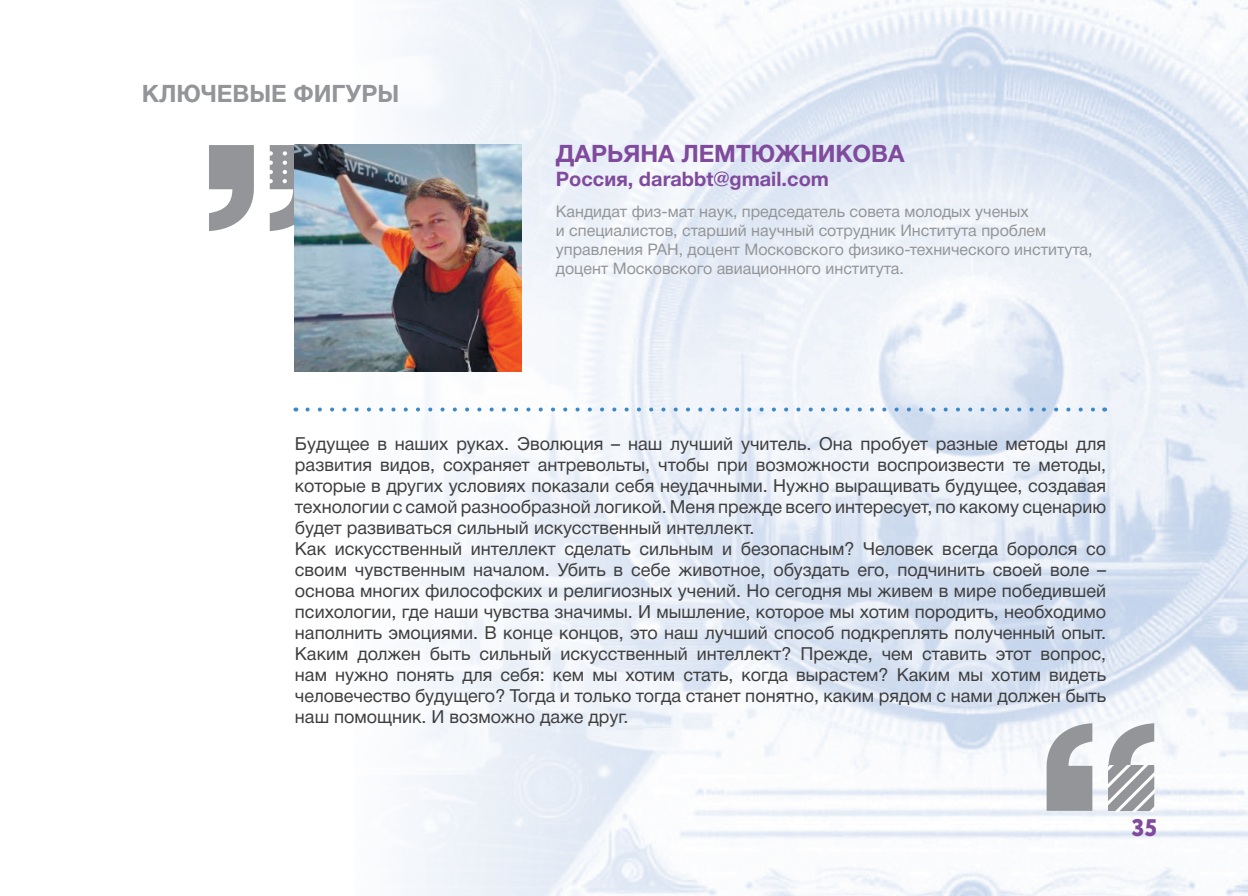
<style>
.page{position:relative;width:1248px;height:896px;background:#fff}
.page>*{position:absolute;margin:0;border:0;box-sizing:border-box;transform-origin:0 0}
.t1{font:700 24px "Helvetica Neue Cyr";color:#804a9d}
.t2{font:700 24px "Helvetica Neue Cyr";color:#939598}
.t3{font:800 24px "Circe";color:#804a9d}
.t4{font:700 20px "Helvetica Neue Cyr";color:#804a9d}
.t5{font:18px/21px "Helvetica Neue Cyr";color:#3e3e3f;text-align:justify}
.t6{font:16px/19.2px "Helvetica Neue Cyr";color:#939598}
</style>
<div class="page">
<img style="left:354px;top:0;width:893px;height:896px">
<svg style="left:209px;top:145px;width:45px;height:86px"></svg>
<svg style="left:270px;top:145px;width:25px;height:86px"></svg>
<svg style="left:1046px;top:723px;width:46px;height:88px"></svg>
<svg style="left:1108px;top:723px;width:46px;height:88px"></svg>
<svg style="left:307px;top:407px;width:790px;height:4px"></svg>
<img style="left:295px;top:145px;width:227px;height:227px">
<p class="t2" style="left:142px;top:80px;width:259px">КЛЮЧЕВЫЕ ФИГУРЫ</p>
<p class="t1" style="left:556px;top:140px;width:350px">ДАРЬЯНА ЛЕМТЮЖНИКОВА</p>
<p class="t4" style="left:556px;top:168px;width:274px">Россия, darabbt@gmail.com</p>
<p class="t6" style="left:556px;top:201px;width:538px">Кандидат физ-мат наук, председатель совета молодых ученых<br>и специалистов, старший научный сотрудник Института проблем управления РАН, доцент Московского физико-технического института, доцент Московского авиационного института.</p>
<p class="t5" style="left:295px;top:433px;width:812px">Будущее в наших руках. Эволюция – наш лучший учитель. Она пробует разные методы для развития видов, сохраняет антревольты, чтобы при возможности воспроизвести те методы, которые в других условиях показали себя неудачными. Нужно выращивать будущее, создавая технологии с самой разнообразной логикой. Меня прежде всего интересует, по какому сценарию будет развиваться сильный искусственный интеллект.</p>
<p class="t5" style="left:295px;top:538px;width:812px">Как искусственный интеллект сделать сильным и безопасным? Человек всегда боролся со своим чувственным началом. Убить в себе животное, обуздать его, подчинить своей воле – основа многих философских и религиозных учений. Но сегодня мы живем в мире победившей психологии, где наши чувства значимы. И мышление, которое мы хотим породить, необходимо наполнить эмоциями. В конце концов, это наш лучший способ подкреплять полученный опыт.</p>
<p class="t5" style="left:295px;top:643px;width:812px">Каким должен быть сильный искусственный интеллект? Прежде, чем ставить этот вопрос, нам нужно понять для себя: кем мы хотим стать, когда вырастем? Каким мы хотим видеть человечество будущего? Тогда и только тогда станет понятно, каким рядом с нами должен быть наш помощник. И возможно даже друг.</p>
<p class="t3" style="left:1131px;top:811px;width:26px">35</p>
</div>
